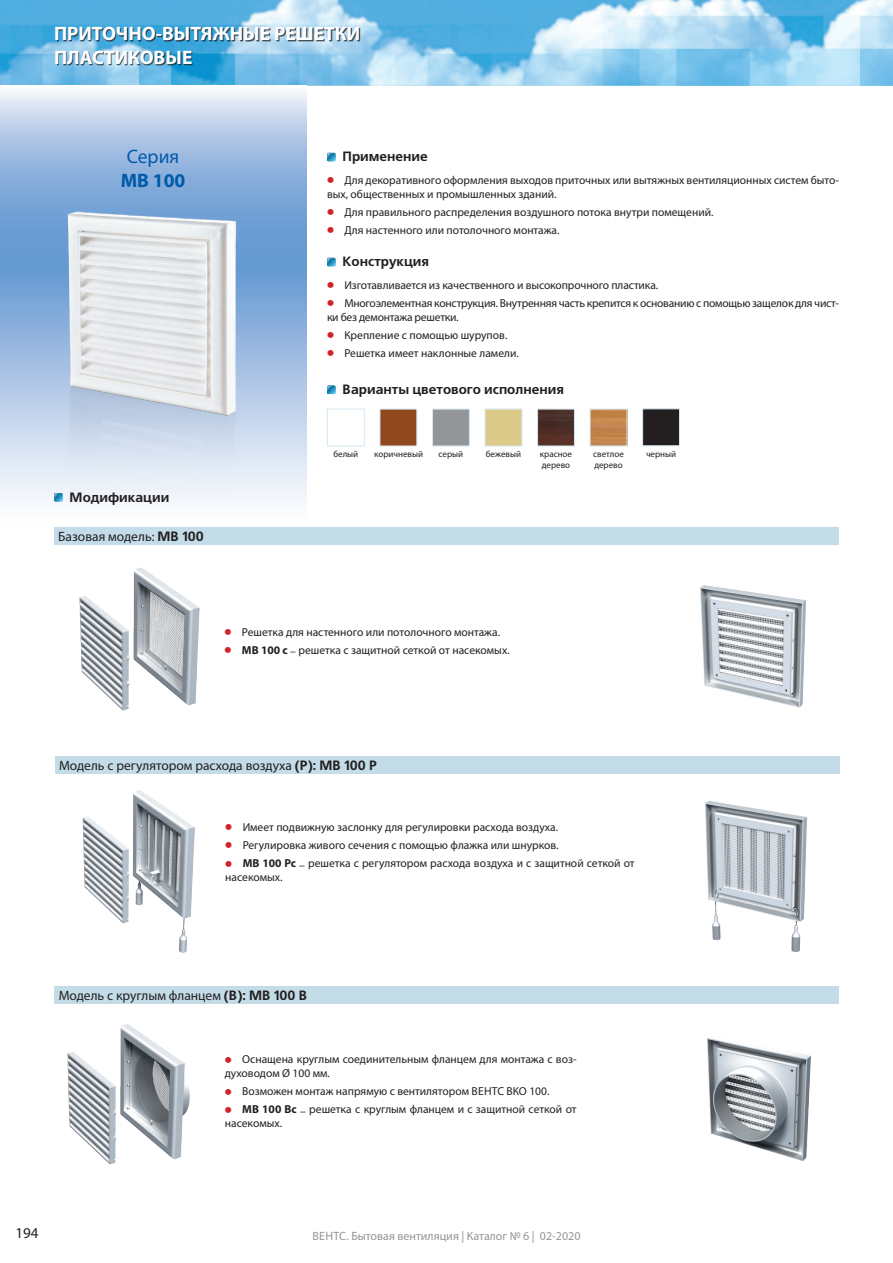
<style>
.page{position:relative;width:893px;height:1263px;background:#fff}
.page>*{position:absolute;margin:0;border:0;box-sizing:border-box;transform-origin:0 0}
.t1{font:700 19.5px/23.4px "Myriad Pro";color:#fff}
.t2{font:19.5px "Myriad Pro";color:#015aaa}
.t3{font:700 19.5px "Myriad Pro";color:#015aaa}
.t4{font:15px "Myriad Pro";color:#231f20}
.t5{font:13.5px "Myriad Pro";color:#231f20}
.t6{font:700 13.5px "Free Set C";color:#231f20}
.t7{font:12px "Myriad Pro";color:#939598}
.t8{font:11.55px/13.8px "Myriad Pro";color:#231f20}
.t9{font:11.55px/13.8px "Myriad Pro";letter-spacing:-.02em;color:#231f20}
.t10{font:9px/10.8px "Myriad Pro";color:#231f20}
.s1{font-family:"Free Set C";font-weight:700}
.s2{font-family:"Free Set C";font-weight:700;font-size:17.4px;color:#d1232a}
.s3{font-weight:700}
</style>
<div class="page">
<img style="left:0;top:0;width:893px;height:85px">
<svg style="left:0;top:93px;width:306px;height:452px"></svg>
<div style="left:57px;top:28px;width:303px;height:37px;background:#231f20;opacity:.75"></div>
<svg style="left:327px;top:153px;width:8px;height:8px"></svg>
<svg style="left:327px;top:258px;width:8px;height:8px"></svg>
<div style="left:54px;top:527px;width:785px;height:17px;background:#c3dce8"></div>
<div style="left:55px;top:756px;width:785px;height:17px;background:#c3dce8"></div>
<div style="left:54px;top:986px;width:785px;height:17px;background:#c3dce8"></div>
<img style="left:34px;top:197px;width:239px;height:304px">
<svg style="left:327px;top:385px;width:8px;height:9px"></svg>
<img style="left:79px;top:567px;width:121px;height:144px">
<img style="left:700px;top:585px;width:106px;height:123px">
<img style="left:82px;top:790px;width:113px;height:163px">
<img style="left:705px;top:801px;width:102px;height:151px">
<img style="left:67px;top:1024px;width:123px;height:141px">
<img style="left:707px;top:1038px;width:104px;height:123px">
<div style="left:327px;top:409px;width:38px;height:37px;border:1px solid #d6e7ef"></div>
<div style="left:380px;top:409px;width:37px;height:37px;background:#90491e"></div>
<div style="left:432px;top:409px;width:38px;height:37px;background:#939598;border:1px solid #d6e7ef"></div>
<div style="left:485px;top:409px;width:37px;height:37px;background:#dcca8a;border:1px solid #d6e7ef"></div>
<img style="left:539px;top:411px;width:34px;height:33px">
<div style="left:537px;top:409px;width:38px;height:37px;border:1px solid #d6e7ef"></div>
<img style="left:592px;top:411px;width:33px;height:33px">
<div style="left:642px;top:408px;width:38px;height:38px;background:#231f20;border:1px solid #d6e7ef"></div>
<svg style="left:54px;top:493px;width:8px;height:8px"></svg>
<h1 class="t1" style="left:54px;top:21px;width:308px">ПРИТОЧНО-ВЫТЯЖНЫЕ РЕШЕТКИ<br>ПЛАСТИКОВЫЕ</h1>
<h1 class="t2" style="left:127px;top:145px;width:54px">Серия</h1>
<h1 class="t3" style="left:121px;top:168px;width:66px">МВ 100</h1>
<p class="t6" style="left:70px;top:489px;width:101px">Модификации</p>
<p class="t5" style="left:58px;top:528px;width:147px">Базовая модель: <span class="s1">МВ 100</span></p>
<p class="t6" style="left:343px;top:149px;width:87px">Применение</p>
<p class="t8" style="left:327px;top:173px;width:513px"><span class="s2">•</span> Для декоративного оформления выходов приточных или вытяжных вентиляционных систем быто&shy;вых, общественных и промышленных зданий.</p>
<p class="t8" style="left:327px;top:205px;width:388px"><span class="s2">•</span> Для правильного распределения воздушного потока внутри помещений.</p>
<p class="t8" style="left:327px;top:223px;width:234px"><span class="s2">•</span> Для настенного или потолочного монтажа.</p>
<p class="t6" style="left:343px;top:254px;width:88px">Конструкция</p>
<p class="t8" style="left:327px;top:278px;width:333px"><span class="s2">•</span> Изготавливается из качественного и высокопрочного пластика.</p>
<p class="t9" style="left:327px;top:296px;width:513px"><span class="s2">•</span> Многоэлементная конструкция. Внутренняя часть крепится к основанию с помощью защелок для чист&shy;ки без демонтажа решетки.</p>
<p class="t8" style="left:327px;top:328px;width:182px"><span class="s2">•</span> Крепление с помощью шурупов.</p>
<p class="t8" style="left:327px;top:346px;width:193px"><span class="s2">•</span> Решетка имеет наклонные ламели.</p>
<p class="t6" style="left:343px;top:382px;width:223px">Варианты цветового исполнения</p>
<p class="t10" style="left:333px;top:449px;width:26px">белый</p>
<p class="t10" style="left:374px;top:449px;width:50px">коричневый</p>
<p class="t10" style="left:439px;top:449px;width:26px">серый</p>
<p class="t10" style="left:486px;top:449px;width:37px">бежевый</p>
<p class="t10" style="left:540px;top:449px;width:34px">красное дерево</p>
<p class="t10" style="left:593px;top:449px;width:32px">светлое дерево</p>
<p class="t10" style="left:646px;top:449px;width:32px">черный</p>
<p class="t8" style="left:225px;top:625px;width:277px"><span class="s2">•</span> Решетка для настенного или потолочного монтажа.</p>
<p class="t8" style="left:225px;top:643px;width:287px"><span class="s2">•</span> <span class="s3">МВ 100 с</span> – решетка с защитной сеткой от насекомых.</p>
<p class="t5" style="left:59px;top:757px;width:320px">Модель с регулятором расхода воздуха <span class="s1">(Р): МВ 100 Р</span></p>
<p class="t8" style="left:225px;top:820px;width:334px"><span class="s2">•</span> Имеет подвижную заслонку для регулировки расхода воздуха.</p>
<p class="t8" style="left:225px;top:838px;width:335px"><span class="s2">•</span> Регулировка живого сечения с помощью флажка или шнурков.</p>
<p class="t8" style="left:225px;top:856px;width:411px"><span class="s2">•</span> <span class="s3">МВ 100 Рс</span> – решетка с регулятором расхода воздуха и с защитной сеткой от насекомых.</p>
<p class="t5" style="left:59px;top:987px;width:250px">Модель с круглым фланцем <span class="s1">(В): МВ 100 В</span></p>
<p class="t8" style="left:225px;top:1052px;width:353px"><span class="s2">•</span> Оснащена круглым соединительным фланцем для монтажа с воз&shy;духоводом Ø 100 мм.</p>
<p class="t8" style="left:225px;top:1084px;width:326px"><span class="s2">•</span> Возможен монтаж напрямую с вентилятором ВЕНТС ВКО 100.</p>
<p class="t8" style="left:225px;top:1102px;width:353px"><span class="s2">•</span> <span class="s3">МВ 100 Вс</span> – решетка с круглым фланцем и с защитной сеткой от насекомых.</p>
<p class="t4" style="left:15px;top:1224px;width:25px">194</p>
<p class="t7" style="left:313px;top:1229px;width:269px">ВЕНТС. Бытовая вентиляция | Каталог № 6 | 02-2020</p>
</div>
